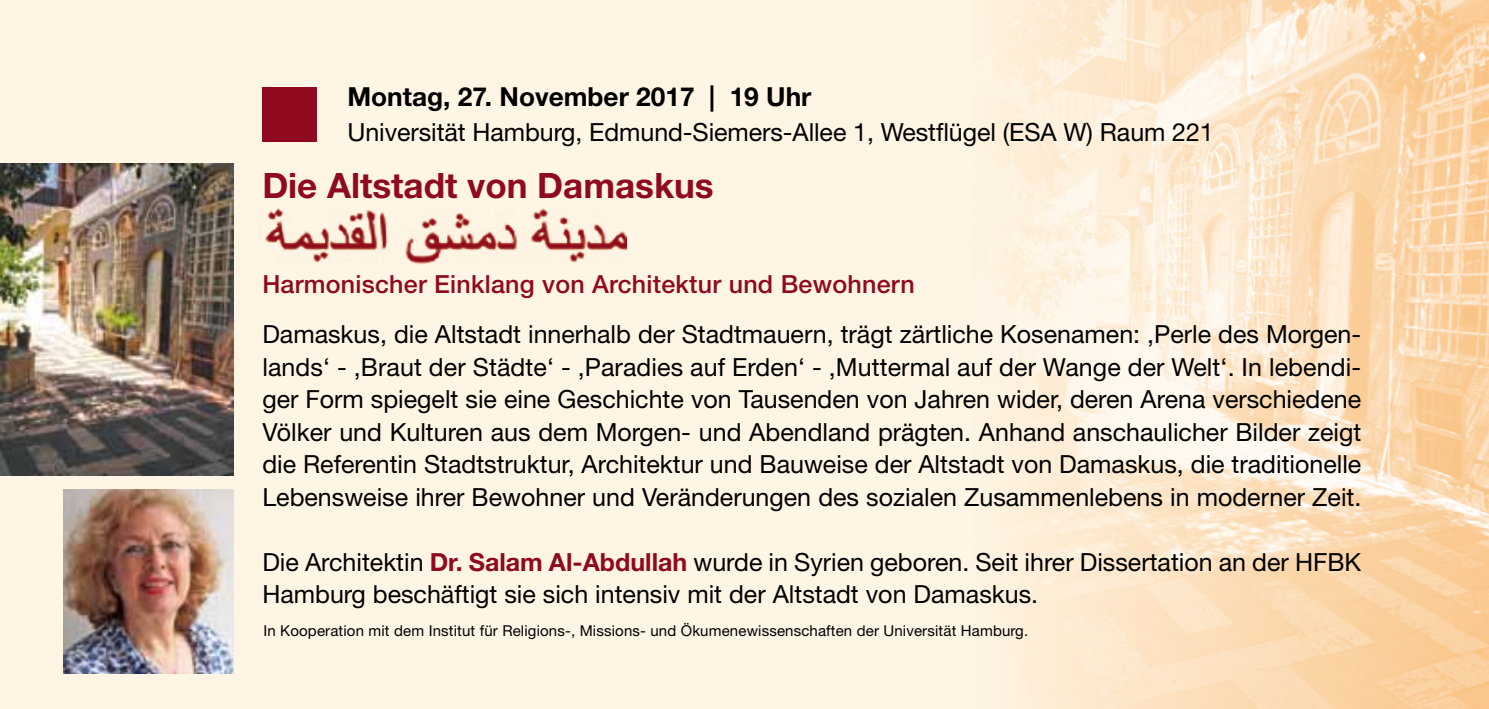
<style>
.page{position:relative;width:1489px;height:709px;background:#fff}
.page>*{position:absolute;margin:0;border:0;box-sizing:border-box;transform-origin:0 0}
.t1{font:700 35px "Helvetica Neue LT Std";color:#8f0a1f}
.t2{font:700 26.25px "Helvetica Neue LT Std";color:#000}
.t3{font:25px/32.5px "Helvetica Neue LT Std";color:#000;text-align:justify}
.t4{font:500 25px "Helvetica Neue LT Std";letter-spacing:.01em;color:#8f0a1f}
.t5{font:15px "Helvetica Neue LT Std";letter-spacing:.01em;color:#000}
.s1{font-weight:700;color:#8f0a1f}
</style>
<div class="page">
<div style="left:0;top:0;width:1488px;height:709px;background:#fff5e5"></div>
<img style="left:1003px;top:0;width:485px;height:709px">
<div style="left:262px;top:87px;width:55px;height:55px;background:#8f0a1f"></div>
<img style="left:64px;top:489px;width:170px;height:184px">
<img style="left:0;top:163px;width:234px;height:312px">
<img style="left:265px;top:208px;width:362px;height:57px">
<p class="t2" style="left:347px;top:80px;width:465px">Montag, 27. November 2017 | 19 Uhr</p>
<p class="t3" style="left:347px;top:115px;width:867px">Universität Hamburg, Edmund-Siemers-Allee 1, Westflügel (ESA W) Raum 221</p>
<h1 class="t1" style="left:262px;top:164px;width:453px">Die Altstadt von Damaskus</h1>
<p class="t4" style="left:262px;top:269px;width:654px">Harmonischer Einklang von Architektur und Bewohnern</p>
<p class="t3" style="left:262px;top:318px;width:1100px">Damaskus, die Altstadt innerhalb der Stadtmauern, trägt zärtliche Kosenamen: ‚Perle des Morgen&shy;lands‘ - ‚Braut der Städte‘ - ‚Paradies auf Erden‘ - ‚Muttermal auf der Wange der Welt‘. In lebendi&shy;ger Form spiegelt sie eine Geschichte von Tausenden von Jahren wider, deren Arena verschiedene Völker und Kulturen aus dem Morgen- und Abendland prägten. Anhand anschaulicher Bilder zeigt die Referentin Stadtstruktur, Architektur und Bauweise der Altstadt von Damaskus, die traditionelle Lebensweise ihrer Bewohner und Veränderungen des sozialen Zusammenlebens in moderner Zeit.</p>
<p class="t3" style="left:262px;top:545px;width:1100px">Die Architektin <span class="s1">Dr. Salam Al-Abdullah</span> wurde in Syrien geboren. Seit ihrer Dissertation an der HFBK<br>Hamburg beschäftigt sie sich intensiv mit der Altstadt von Damaskus.</p>
<p class="t5" style="left:263px;top:621px;width:766px">In Kooperation mit dem Institut für Religions-, Missions- und Ökumenewissenschaften der Universität Hamburg.</p>
</div>
